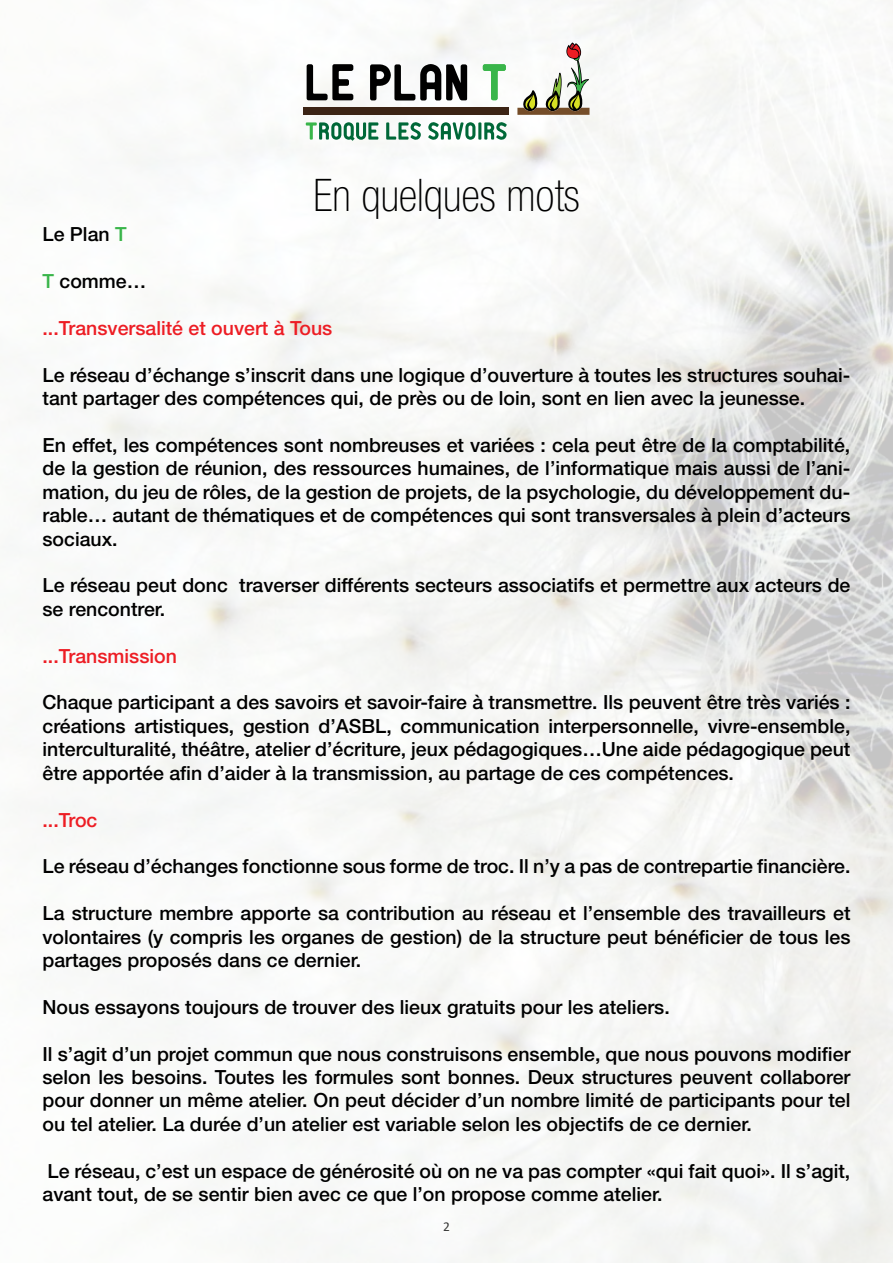
<style>
.page{position:relative;width:893px;height:1263px;background:#fff}
.page>*{position:absolute;margin:0;border:0;box-sizing:border-box;transform-origin:0 0}
.t1{font:100 condensed 45px "Helvetica Neue";color:#000}
.t2{font:500 19.5px/23.4px "Helvetica Neue LT Std";color:#000;text-align:justify}
.t3{font:500 19.5px "Helvetica Neue LT Std";color:#ed1d24}
.t4{font:13.5px "Calibri";color:#000}
.s1{color:#39b54a}
</style>
<div class="page">
<img style="left:38px;top:0;width:855px;height:1263px">
<div style="left:303px;top:108px;width:206px;height:7px;background:#3c2415"></div>
<svg style="left:307px;top:64px;width:46px;height:36px"></svg>
<svg style="left:370px;top:64px;width:97px;height:36px"></svg>
<svg style="left:483px;top:64px;width:23px;height:36px"></svg>
<svg style="left:386px;top:122px;width:35px;height:18px"></svg>
<svg style="left:428px;top:122px;width:79px;height:18px"></svg>
<svg style="left:306px;top:122px;width:72px;height:19px"></svg>
<svg style="left:517px;top:42px;width:72px;height:73px"></svg>
<h1 class="t1" style="left:313px;top:170px;width:268px">En quelques mots</h1>
<p class="t2" style="left:43px;top:223px;width:86px">Le Plan <span class="s1">T</span></p>
<p class="t2" style="left:43px;top:269px;width:105px"><span class="s1">T</span> comme…</p>
<p class="t3" style="left:43px;top:316px;width:291px">...Transversalité et ouvert à Tous</p>
<p class="t2" style="left:43px;top:363px;width:809px">Le réseau d’échange s’inscrit dans une logique d’ouverture à toutes les structures souhai&shy;tant partager des compétences qui, de près ou de loin, sont en lien avec la jeunesse.</p>
<p class="t2" style="left:43px;top:433px;width:809px">En effet, les compétences sont nombreuses et variées : cela peut être de la comptabilité, de la gestion de réunion, des ressources humaines, de l’informatique mais aussi de l’ani&shy;mation, du jeu de rôles, de la gestion de projets, de la psychologie, du développement du&shy;rable… autant de thématiques et de compétences qui sont transversales à plein d’acteurs sociaux.</p>
<p class="t2" style="left:43px;top:574px;width:809px">Le réseau peut donc traverser différents secteurs associatifs et permettre aux acteurs de se rencontrer.</p>
<p class="t3" style="left:43px;top:644px;width:136px">...Transmission</p>
<p class="t2" style="left:43px;top:691px;width:809px">Chaque participant a des savoirs et savoir-faire à transmettre. Ils peuvent être très variés : créations artistiques, gestion d’ASBL, communication interpersonnelle, vivre-ensemble, interculturalité, théâtre, atelier d’écriture, jeux pédagogiques…Une aide pédagogique peut être apportée afin d’aider à la transmission, au partage de ces compétences.</p>
<p class="t3" style="left:43px;top:808px;width:56px">...Troc</p>
<p class="t2" style="left:43px;top:854px;width:809px">Le réseau d’échanges fonctionne sous forme de troc. Il n’y a pas de contrepartie financière.</p>
<p class="t2" style="left:43px;top:901px;width:809px">La structure membre apporte sa contribution au réseau et l’ensemble des travailleurs et volontaires (y compris les organes de gestion) de la structure peut bénéficier de tous les partages proposés dans ce dernier.</p>
<p class="t2" style="left:43px;top:995px;width:629px">Nous essayons toujours de trouver des lieux gratuits pour les ateliers.</p>
<p class="t2" style="left:43px;top:1042px;width:809px">Il s’agit d’un projet commun que nous construisons ensemble, que nous pouvons modifier selon les besoins. Toutes les formules sont bonnes. Deux structures peuvent collaborer pour donner un même atelier. On peut décider d’un nombre limité de participants pour tel ou tel atelier. La durée d’un atelier est variable selon les objectifs de ce dernier.</p>
<p class="t2" style="left:43px;top:1159px;width:809px">Le réseau, c’est un espace de générosité où on ne va pas compter «qui fait quoi». Il s’agit, avant tout, de se sentir bien avec ce que l’on propose comme atelier.</p>
<p class="t4" style="left:443px;top:1217px;width:8px">2</p>
</div>
